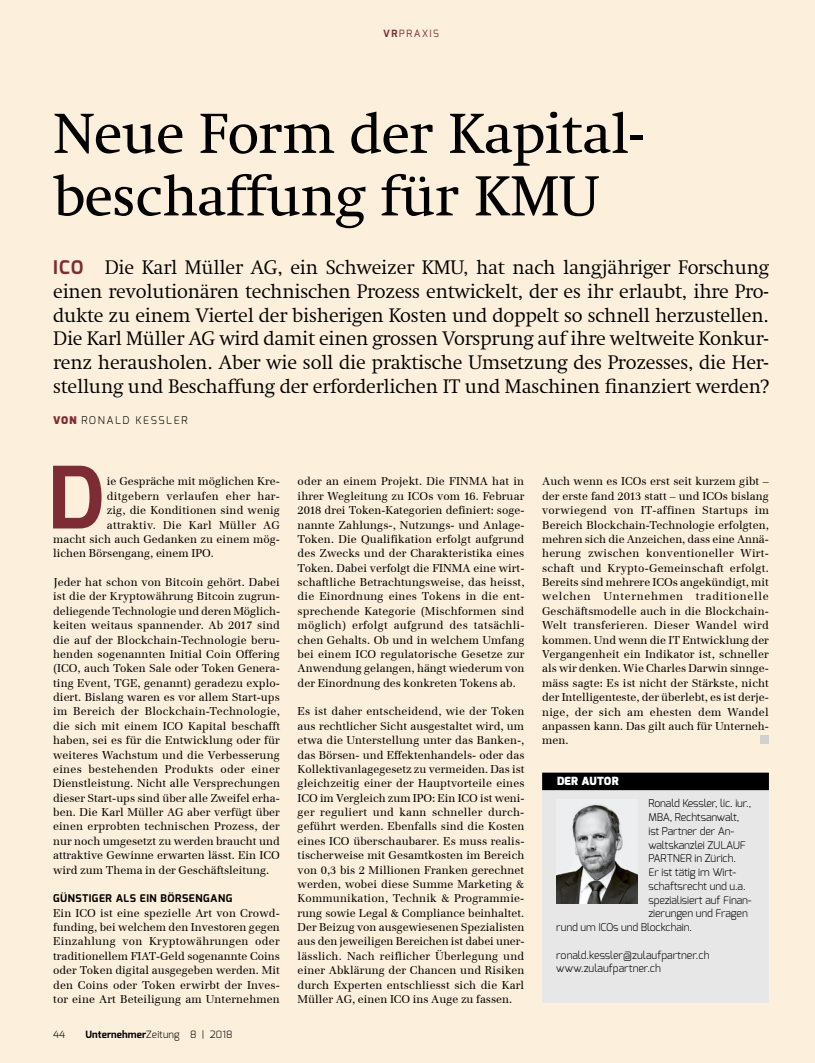
<style>
.page{position:relative;width:815px;height:1063px;background:#fcefdb}
.page>*{position:absolute;margin:0;border:0;box-sizing:border-box;transform-origin:0 0}
.t1{font:700 85.75px "Exo";color:#7d2c36}
.t2{font:57.5px/62.5px "Swift LT Std";letter-spacing:-.01em;color:#000}
.t3{font:300 20px/23.8px "Swift LT Std";letter-spacing:-.01em;color:#000;text-align:justify}
.t4{font:11.25px/14.4px "Emona";color:#000;text-align:justify}
.t5{font:11.25px "Emona";letter-spacing:.025em;color:#000}
.t6{font:900 11.25px "Exo";letter-spacing:.005em;color:#fff}
.t7{font:300 10.62px/13.8px "Exo";letter-spacing:-.01em;color:#000}
.t8{font:700 10.62px "Exo";letter-spacing:.05em;color:#000}
.t9{font:300 10.62px "Exo";letter-spacing:.15em;color:#000}
.t10{font:300 10px "Exo";letter-spacing:.01em;color:#000}
.t11{font:10px "Exo";letter-spacing:.15em;color:#7d2c36}
.s1{font-weight:700}
.s2{font-family:"Exo";font-weight:700;font-size:18.75px;color:#7d2c36}
.s3{font-weight:900;color:#7d2c36}
</style>
<div class="page">
<div style="left:760px;top:735px;width:9px;height:9px;background:#d1d1cf"></div>
<div style="left:542px;top:773px;width:227px;height:230px;background:#e7e7e7"></div>
<div style="left:542px;top:773px;width:227px;height:17px;background:#000"></div>
<img style="left:556px;top:804px;width:82px;height:100px">
<p class="t11" style="left:383px;top:27px;width:57px"><span class="s1">VR</span>PRAXIS</p>
<h2 class="t2" style="left:53px;top:103px;width:592px">Neue Form der Kapital&shy;beschaffung für KMU</h2>
<p class="t3" style="left:53px;top:256px;width:717px"><span class="s2">ICO</span> Die Karl Müller AG, ein Schweizer KMU, hat nach langjähriger Forschung einen revolutionären technischen Prozess entwickelt, der es ihr erlaubt, ihre Pro&shy;dukte zu einem Viertel der bisherigen Kosten und doppelt so schnell herzustellen.<br>Die Karl Müller AG wird damit einen grossen Vorsprung auf ihre weltweite Konkur&shy;renz herausholen. Aber wie soll die praktische Umsetzung des Prozesses, die Her&shy;stellung und Beschaffung der erforderlichen IT und Maschinen finanziert werden?</p>
<p class="t9" style="left:53px;top:413px;width:136px"><span class="s3">VON</span> RONALD KESSLER</p>
<h1 class="t1" style="left:48px;top:443px;width:58px">D</h1>
<p class="t4" style="left:107px;top:474px;width:175px">ie Gespräche mit möglichen Kre-</p>
<p class="t5" style="left:107px;top:489px;width:175px">ditgebern verlaufen eher har-</p>
<p class="t4" style="left:107px;top:503px;width:175px">zig, die Konditionen sind wenig</p>
<p class="t5" style="left:107px;top:518px;width:174px">attraktiv. Die Karl Müller AG</p>
<p class="t4" style="left:53px;top:532px;width:228px">macht sich auch Gedanken zu einem mög-</p>
<p class="t4" style="left:53px;top:546px;width:162px">lichen Börsengang, einem IPO.</p>
<p class="t4" style="left:53px;top:575px;width:228px">Jeder hat schon von Bitcoin gehört. Dabei ist die der Kryptowährung Bitcoin zugrun&shy;deliegende Technologie und deren Möglich&shy;keiten weitaus spannender. Ab 2017 sind die auf der Blockchain-Technologie beru&shy;henden sogenannten Initial Coin Offering (ICO, auch Token Sale oder Token Genera&shy;ting Event, TGE, genannt) geradezu explo&shy;diert. Bislang waren es vor allem Start-ups im Bereich der Blockchain-Technologie, die sich mit einem ICO Kapital beschafft haben, sei es für die Entwicklung oder für weiteres Wachstum und die Verbesserung eines bestehenden Produkts oder einer Dienstleistung. Nicht alle Versprechungen dieser Start-ups sind über alle Zweifel erha&shy;ben. Die Karl Müller AG aber verfügt über einen erprobten technischen Prozess, der nur noch umgesetzt zu werden braucht und attraktive Gewinne erwarten lässt. Ein ICO wird zum Thema in der Geschäftsleitung.</p>
<p class="t8" style="left:53px;top:892px;width:180px">GÜNSTIGER ALS EIN BÖRSENGANG</p>
<p class="t4" style="left:53px;top:905px;width:228px">Ein ICO ist eine spezielle Art von Crowd&shy;funding, bei welchem den Investoren gegen Einzahlung von Kryptowährungen oder traditionellem FIAT-Geld sogenannte Coins oder Token digital ausgegeben werden. Mit den Coins oder Token erwirbt der Inves&shy;tor eine Art Beteiligung am Unternehmen</p>
<p class="t10" style="left:53px;top:1028px;width:13px">44</p>
<p class="t10" style="left:85px;top:1028px;width:149px"><span class="s1">UNTERNEHMER</span>Zeitung 8 | 2018</p>
<p class="t4" style="left:298px;top:474px;width:228px">oder an einem Projekt. Die FINMA hat in ihrer Wegleitung zu ICOs vom 16. Februar 2018 drei Token-Kategorien definiert: soge&shy;nannte Zahlungs-, Nutzungs- und Anlage-Token. Die Qualifikation erfolgt aufgrund des Zwecks und der Charakteristika eines Token. Dabei verfolgt die FINMA eine wirt&shy;schaftliche Betrachtungsweise, das heisst, die Einordnung eines Tokens in die ent&shy;sprechende Kategorie (Mischformen sind möglich) erfolgt aufgrund des tatsächli&shy;chen Gehalts. Ob und in welchem Umfang bei einem ICO regulatorische Gesetze zur Anwendung gelangen, hängt wiederum von der Einordnung des konkreten Tokens ab.</p>
<p class="t4" style="left:298px;top:704px;width:228px">Es ist daher entscheidend, wie der Token aus rechtlicher Sicht ausgestaltet wird, um etwa die Unterstellung unter das Banken-, das Börsen- und Effektenhandels- oder das Kollektivanlagegesetz zu vermeiden. Das ist gleichzeitig einer der Hauptvorteile eines ICO im Vergleich zum IPO: Ein ICO ist weni&shy;ger reguliert und kann schneller durch&shy;geführt werden. Ebenfalls sind die Kosten eines ICO überschaubarer. Es muss realis&shy;tischerweise mit Gesamtkosten im Bereich von 0,3 bis 2 Millionen Franken gerechnet werden, wobei diese Summe Marketing &amp; Kommunikation, Technik &amp; Programmie&shy;rung sowie Legal &amp; Compliance beinhaltet.<br>Der Beizug von ausgewiesenen Spezialisten aus den jeweiligen Bereichen ist dabei uner&shy;lässlich. Nach reiflicher Überlegung und einer Abklärung der Chancen und Risiken durch Experten entschliesst sich die Karl Müller AG, einen ICO ins Auge zu fassen.</p>
<p class="t4" style="left:542px;top:474px;width:228px">Auch wenn es ICOs erst seit kurzem gibt – der erste fand 2013 statt – und ICOs bislang vorwiegend von IT-affinen Startups im Bereich Blockchain-Technologie erfolgten, mehren sich die Anzeichen, dass eine Annä&shy;herung zwischen konventioneller Wirt&shy;schaft und Krypto-Gemeinschaft erfolgt.<br>Bereits sind mehrere ICOs angekündigt, mit welchen Unternehmen traditionelle Geschäftsmodelle auch in die Blockchain-Welt transferieren. Dieser Wandel wird kommen. Und wenn die IT Entwicklung der Vergangenheit ein Indikator ist, schneller als wir denken. Wie Charles Darwin sinnge&shy;mäss sagte: Es ist nicht der Stärkste, nicht der Intelligenteste, der überlebt, es ist derje&shy;nige, der sich am ehesten dem Wandel anpassen kann. Das gilt auch für Unterneh&shy;men.</p>
<p class="t6" style="left:557px;top:774px;width:63px">DER AUTOR</p>
<p class="t7" style="left:648px;top:797px;width:104px">Ronald Kessler, lic. iur.,</p>
<p class="t7" style="left:648px;top:810px;width:92px">MBA, Rechtsanwalt,</p>
<p class="t7" style="left:648px;top:824px;width:87px">ist Partner der An-</p>
<p class="t7" style="left:648px;top:838px;width:99px">waltskanzlei ZULAUF</p>
<p class="t7" style="left:648px;top:852px;width:89px">PARTNER in Zürich.</p>
<p class="t7" style="left:648px;top:865px;width:89px">Er ist tätig im Wirt-</p>
<p class="t7" style="left:648px;top:879px;width:99px">schaftsrecht und u.a.</p>
<p class="t7" style="left:648px;top:893px;width:105px">spezialisiert auf Finan-</p>
<p class="t7" style="left:648px;top:907px;width:101px">zierungen und Fragen</p>
<p class="t7" style="left:556px;top:920px;width:137px">rund um ICOs und Blockchain.</p>
<p class="t7" style="left:556px;top:948px;width:155px">ronald.kessler@zulaufpartner.ch www.zulaufpartner.ch</p>
</div>
